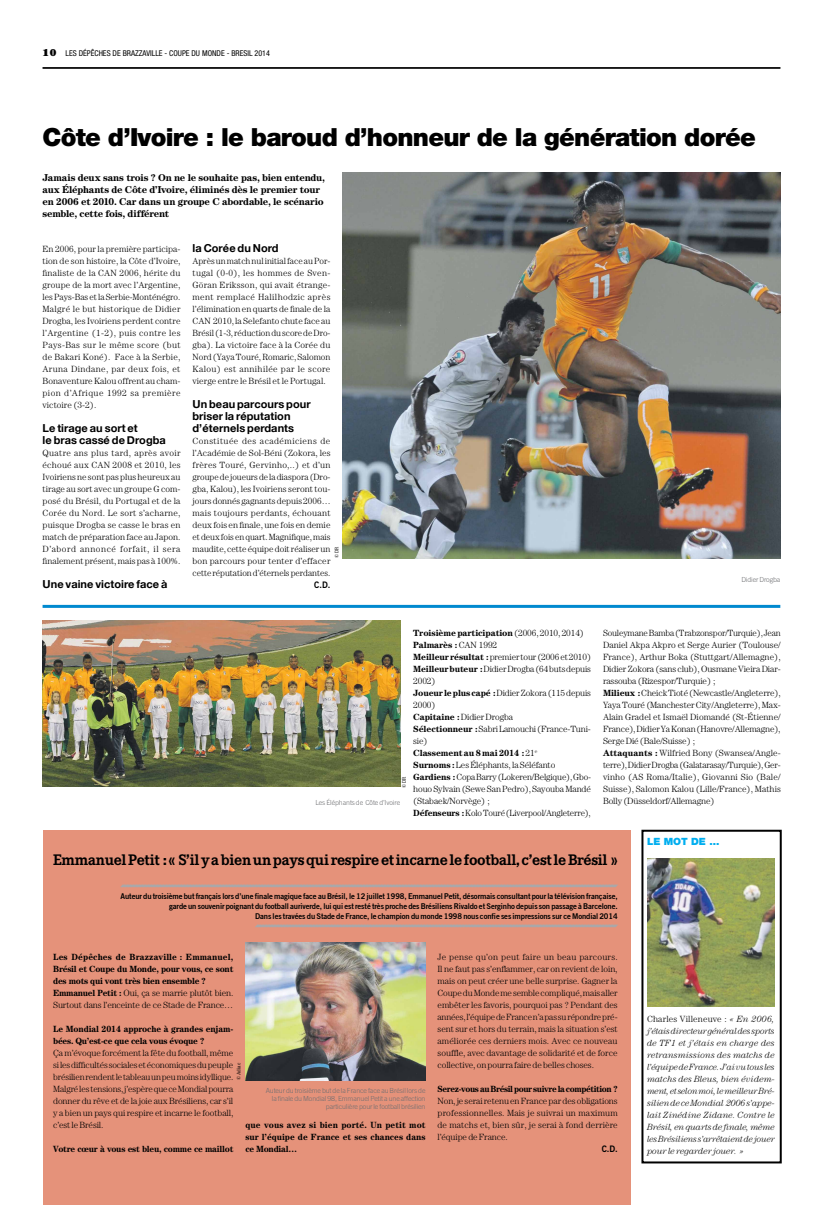
<style>
.page{position:relative;width:823px;height:1205px;background:#fff}
.page>*{position:absolute;margin:0;border:0;box-sizing:border-box;transform-origin:0 0}
.t1{font:900 25px "Helvetica Neue";letter-spacing:-.03em;color:#000}
.t2{font:700 15px "Corporate EBQ";letter-spacing:-.02em;color:#000}
.t3{font:700 11px/12px "Helvetica Neue";letter-spacing:.005em;color:#000}
.t4{font:700 10px/12px "Century";letter-spacing:-.025em;color:#000}
.t5{font:900 10px "Helvetica Neue";color:#00aeef}
.t6{font:300 9px/12px "Century";letter-spacing:-.01em;color:#000;text-align:justify}
.t7{font:700 9px/12px "Century";letter-spacing:-.025em;color:#000;scale:.96 1}
.t8{font:italic 300 9px/12px "Century";letter-spacing:-.02em;color:#000;text-align:justify}
.t9{font:700 9px "Century";letter-spacing:-.045em;color:#000;scale:.95 1}
.t10{font:9px "Trade Gothic Bold Two";color:#000;scale:.95 1}
.t11{font:700 8px/10px "Trade Gothic No.2";letter-spacing:-.01em;color:#000;text-align:right;scale:.95 1}
.t12{font:condensed 8px "Helvetica Neue";color:#000}
.t13{font:300 7px/8px "Trade Gothic";letter-spacing:-.01em;color:#6d6e71;text-align:right}
.t14{font:5px "Corporate EBQ";letter-spacing:-.01em;color:#000}
.s1{font-family:"Century";font-weight:900;font-stretch:normal;font-size:10px}
.s2{font-weight:700}
.s3{font-weight:300}
.s4{font-style:normal}
</style>
<div class="page">
<hr style="left:43px;top:67px;width:737px;height:1px;background:#000">
<hr style="left:43px;top:68px;width:737px;height:1px;background:#000">
<div style="left:641px;top:830px;width:140px;height:333px;border:2px solid #000"></div>
<div style="left:43px;top:831px;width:587px;height:374px;background:#e5927a"></div>
<img style="left:43px;top:620px;width:357px;height:167px">
<img style="left:342px;top:173px;width:438px;height:386px">
<hr style="left:43px;top:605px;width:736px;height:3px;background:#0089cf">
<svg style="left:120px;top:884px;width:498px;height:4px"></svg>
<svg style="left:255px;top:924px;width:363px;height:4px"></svg>
<img style="left:245px;top:942px;width:180px;height:138px">
<img style="left:647px;top:858px;width:127px;height:148px">
<p class="t12" style="left:43px;top:48px;width:229px"><span class="s1">10</span> LES DÉPÊCHES DE BRAZZAVILLE - COUPE DU MONDE - BRESIL 2014</p>
<h1 class="t1" style="left:43px;top:122px;width:714px">Côte d’Ivoire : le baroud d’honneur de la génération dorée</h1>
<p class="t4" style="left:43px;top:171px;width:284px">Jamais deux sans trois ? On ne le souhaite pas, bien entendu, aux Éléphants de Côte d’Ivoire, éliminés dès le premier tour en 2006 et 2010. Car dans un groupe C abordable, le scénario semble, cette fois, différent</p>
<p class="t6" style="left:43px;top:243px;width:139px">En 2006, pour la première participa&shy;tion de son histoire, la Côte d’Ivoire, finaliste de la CAN 2006, hérite du groupe de la mort avec l’Argentine, les Pays-Bas et la Serbie-Monténégro.<br>Malgré le but historique de Didier Drogba, les Ivoiriens perdent contre l’Argentine (1-2), puis contre les Pays-Bas sur le même score (but de Bakari Koné). Face à la Serbie, Aruna Dindane, par deux fois, et Bonaventure Kalou offrent au cham&shy;pion d’Afrique 1992 sa première victoire (3-2).</p>
<p class="t3" style="left:43px;top:422px;width:125px">Le tirage au sort et<br>le bras cassé de Drogba</p>
<p class="t6" style="left:43px;top:447px;width:139px">Quatre ans plus tard, après avoir échoué aux CAN 2008 et 2010, les Ivoiriens ne sont pas plus heureux au tirage au sort avec un groupe G com&shy;posé du Brésil, du Portugal et de la Corée du Nord. Le sort s’acharne, puisque Drogba se casse le bras en match de préparation face au Japon.<br>D’abord annoncé forfait, il sera finalement présent, mais pas à 100%.</p>
<p class="t3" style="left:43px;top:578px;width:126px">Une vaine victoire face à</p>
<p class="t3" style="left:192px;top:242px;width:88px">la Corée du Nord</p>
<p class="t6" style="left:192px;top:255px;width:139px">Après un match nul initial face au Por&shy;tugal (0-0), les hommes de Sven-Göran Eriksson, qui avait étrange&shy;ment remplacé Halilhodzic après l’élimination en quarts de finale de la CAN 2010, la Selefanto chute face au Brésil (1-3, réduction du score de Dro&shy;gba). La victoire face à la Corée du Nord (Yaya Touré, Romaric, Salomon Kalou) est annihilée par le score vierge entre le Brésil et le Portugal.</p>
<p class="t3" style="left:192px;top:398px;width:120px">Un beau parcours pour briser la réputation d’éternels perdants</p>
<p class="t6" style="left:192px;top:435px;width:139px">Constituée des académiciens de l’Académie de Sol-Béni (Zokora, les frères Touré, Gervinho,..) et d’un groupe de joueurs de la diaspora (Dro&shy;gba, Kalou), les Ivoiriens seront tou&shy;jours donnés gagnants depuis 2006… mais toujours perdants, échouant deux fois en finale, une fois en demie et deux fois en quart. Magnifique, mais maudite, cette équipe doit réaliser un bon parcours pour tenter d’effacer cette réputation d’éternels perdantes.</p>
<p class="t10" style="left:314px;top:579px;width:19px">C.D.</p>
<p class="t14" style="left:333px;top:558px;width:13px;rotate:-90deg">© DR</p>
<p class="t13" style="left:740px;top:575px;width:41px">Didier Drogba</p>
<p class="t6" style="left:413px;top:627px;width:179px;text-align:left"><span class="s2">Troisième participation</span> (2006, 2010, 2014)<br><span class="s2">Palmarès :</span> CAN 1992<br><span class="s2">Meilleur résultat :</span> premier tour (2006 et 2010)<br><span class="s2">Meilleur buteur :</span> Didier Drogba (64 buts depuis<br>2002)<br><span class="s2">Joueur le plus capé :</span> Didier Zokora (115 depuis<br>2000)<br><span class="s2">Capitaine :</span> Didier Drogba<br><span class="s2">Sélectionneur :</span> Sabri Lamouchi (France-Tuni&shy;sie)<br><span class="s2">Classement au 8 mai 2014 :</span> 21<sup>e<br></sup><span class="s2">Surnoms :</span> Les Éléphants, la Séléfanto<br><span class="s2">Gardiens :</span> Copa Barry (Lokeren/Belgique), Gbo&shy;houo Sylvain (Sewe San Pedro), Sayouba Mandé (Stabaek/Norvège) ;<br><span class="s2">Défenseurs :</span> Kolo Touré (Liverpool/Angleterre),</p>
<p class="t6" style="left:602px;top:627px;width:179px;text-align:left">Souleymane Bamba (Trabzonspor/Turquie), Jean Daniel Akpa Akpro et Serge Aurier (Toulouse/ France), Arthur Boka (Stuttgart/Allemagne), Didier Zokora (sans club), Ousmane Vieira Diar&shy;rassouba (Rizespor/Turquie) ;<br><span class="s2">Milieux :</span> Cheick Tioté (Newcastle/Angleterre), Yaya Touré (Manchester City/Angleterre), Max-Alain Gradel et Ismaël Diomandé (St-Étienne/ France), Didier Ya Konan (Hanovre/Allemagne), Serge Dié (Bale/Suisse) ;<br><span class="s2">Attaquants :</span> Wilfried Bony (Swansea/Angle&shy;terre), Didier Drogba (Galatarasay/Turquie), Ger&shy;vinho (AS Roma/Italie), Giovanni Sio (Bale/ Suisse), Salomon Kalou (Lille/France), Mathis</p>
<p class="t14" style="left:401px;top:788px;width:13px;rotate:-90deg">© DR</p>
<p class="t13" style="left:315px;top:799px;width:86px">Les Éléphants de Côte d’Ivoire</p>
<p class="t6" style="left:602px;top:795px;width:113px">Bolly (Düsseldorf/Allemagne)</p>
<h2 class="t2" style="left:53px;top:850px;width:565px">Emmanuel Petit : « S’il y a bien un pays qui respire et incarne le football, c’est le Brésil »</h2>
<p class="t11" style="left:120px;top:891px;width:524px">Auteur du troisième but français lors d’une finale magique face au Brésil, le 12 juillet 1998, Emmanuel Petit, désormais consultant pour la télévision française, garde un souvenir poignant du football auriverde, lui qui est resté très proche des Brésiliens Rivaldo et Serginho depuis son passage à Barcelone.<br>Dans les travées du Stade de France, le champion du monde 1998 nous confie ses impressions sur ce Mondial 2014</p>
<p class="t7" style="left:53px;top:951px;width:189px">Les Dépêches de Brazzaville : Emmanuel, Brésil et Coupe du Monde, pour vous, ce sont des mots qui vont très bien ensemble ?<br>Emmanuel Petit : <span class="s3">Oui, ça se marrie plutôt bien.<br>Surtout dans l’enceinte de ce Stade de France…</span></p>
<p class="t7" style="left:53px;top:1023px;width:189px">Le Mondial 2014 approche à grandes enjam&shy;bées. Qu’est-ce que cela vous évoque ?</p>
<p class="t6" style="left:53px;top:1047px;width:182px">Ça m’évoque forcément la fête du football, même si les difficultés sociales et économiques du peuple brésilien rendent le tableau un peu moins idyllique.<br>Malgré les tensions, j’espère que ce Mondial pourra donner du rêve et de la joie aux Brésiliens, car s’il y a bien un pays qui respire et incarne le football, c’est le Brésil.</p>
<p class="t7" style="left:53px;top:1143px;width:189px">Votre cœur à vous est bleu, comme ce maillot</p>
<p class="t14" style="left:236px;top:1080px;width:18px;rotate:-90deg">© Adiac</p>
<p class="t13" style="left:265px;top:1087px;width:161px">Auteur du troisième but de la France face au Brésil lors de la finale du Mondial 98, Emmanuel Petit a une affection particulière pour le football brésilien</p>
<p class="t7" style="left:245px;top:1119px;width:189px;text-align:justify">que vous avez si bien porté. Un petit mot sur l’équipe de France et ses chances dans ce Mondial…</p>
<p class="t6" style="left:437px;top:951px;width:182px">Je pense qu’on peut faire un beau parcours.<br>Il ne faut pas s’enflammer, car on revient de loin, mais on peut créer une belle surprise. Gagner la Coupe du Monde me semble compliqué, mais aller embêter les favoris, pourquoi pas ? Pendant des années, l’équipe de France n’a pas su répondre pré&shy;sent sur et hors du terrain, mais la situation s’est améliorée ces derniers mois. Avec ce nouveau souffle, avec davantage de solidarité et de force collective, on pourra faire de belles choses.</p>
<p class="t9" style="left:437px;top:1084px;width:191px">Serez-vous au Brésil pour suivre la compétition ?</p>
<p class="t6" style="left:437px;top:1095px;width:182px">Non, je serai retenu en France par des obligations professionnelles. Mais je suivrai un maximum de matchs et, bien sûr, je serai à fond derrière l’équipe de France.</p>
<p class="t10" style="left:601px;top:1143px;width:18px">C.D.</p>
<p class="t5" style="left:646px;top:835px;width:74px">LE MOT DE ...</p>
<p class="t8" style="left:646px;top:1013px;width:129px"><span class="s4">Charles Villeneuve :</span> « En 2006, j’étais directeur général des sports de TF1 et j’étais en charge des retransmissions des matchs de l’équipe de France. J’ai vu tous les matchs des Bleus, bien évidem&shy;ment, et selon moi, le meilleur Bré&shy;silien de ce Mondial 2006 s’appe&shy;lait Zinédine Zidane. Contre le Brésil, en quarts de finale, même les Brésiliens s’arrêtaient de jouer pour le regarder jouer. »</p>
</div>
